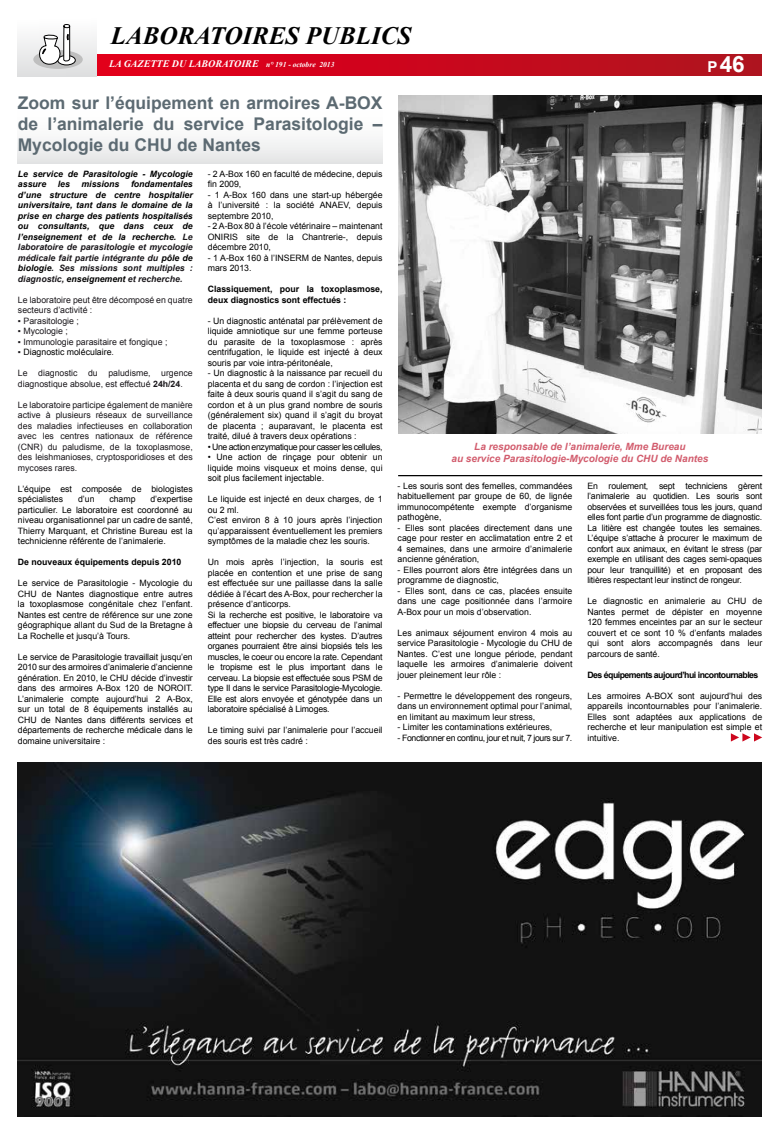
<style>
.page{position:relative;width:780px;height:1134px;background:#fff}
.page>*{position:absolute;margin:0;border:0;box-sizing:border-box;transform-origin:0 0}
.t1{font:italic 700 25px "Times New Roman";color:#000}
.t2{font:700 22.5px "Arial";color:#fff}
.t3{font:700 17.5px/21px "Arial";color:#5c6a72;text-align:justify}
.t4{font:italic 700 10px/12px "Arial";color:#d25c6d;text-align:center}
.t5{font:italic 700 10px "Times New Roman";color:#fff}
.t6{font:8.75px/10.5px "Arial";color:#000;text-align:justify}
.t7{font:8.75px/10.5px "Arial";letter-spacing:-.02em;color:#000}
.t8{font:8.75px/10.5px "Arial";color:#1a171b}
.t9{font:italic 700 8.75px/10.5px "Arial";color:#000}
.t10{font:700 8.75px/10.5px "Arial";color:#000}
.t11{font:8.75px "Arial";letter-spacing:-.04em;color:#000}
.t12{font:700 8.75px "Arial";letter-spacing:-.06em;color:#000}
.s1{font-size:7.5px}
.s2{font-size:15px}
.s3{color:#1a171b}
.s4{font-weight:700}
</style>
<div class="page">
<div style="left:96px;top:54px;width:665px;height:22px;background:linear-gradient(to right,#e7001a,#af141f)"></div>
<div style="left:18px;top:18px;width:78px;height:59px;background:linear-gradient(to bottom,#fdfdfd,#dddedf)"></div>
<div style="left:33px;top:50px;width:50px;height:19px;background:#bfbfbf;border-radius:50%"></div>
<svg style="left:58px;top:55px;width:17px;height:10px"></svg>
<div style="left:57px;top:55px;width:19px;height:10px;border:1px solid #000;border-radius:50%"></div>
<svg style="left:37px;top:22px;width:33px;height:43px"></svg>
<div style="left:18px;top:95px;width:364px;height:69px;background:linear-gradient(to bottom,#fff,#e9eaea)"></div>
<img style="left:398px;top:95px;width:363px;height:338px">
<hr style="left:398px;top:475px;width:364px;height:1px;background:#000">
<img style="left:18px;top:762px;width:743px;height:354px">
<svg style="left:730px;top:733px;width:32px;height:8px"></svg>
<h1 class="t1" style="left:111px;top:18px;width:302px">LABORATOIRES PUBLICS</h1>
<p class="t5" style="left:109px;top:57px;width:227px">LA GAZETTE DU LABORATOIRE <span class="s1">n° 191 - octobre 2013</span></p>
<h2 class="t2" style="left:707px;top:49px;width:39px"><span class="s2">P</span>46</h2>
<h3 class="t3" style="left:18px;top:93px;width:366px">Zoom sur l’équipement en armoires A-BOX de l’animalerie du service Parasitologie – Mycologie du CHU de Nantes</h3>
<p class="t9" style="left:18px;top:169px;width:176px">Le service de Parasitologie - Mycologie assure</p>
<p class="t9" style="left:18px;top:179px;width:176px;text-align:justify;text-indent:113px">fondamentales d’une structure de centre hospitalier universitaire, tant dans le domaine de la prise en charge des patients hospitalisés ou consultants, que dans ceux de l’enseignement et de la recherche. <span class="s3">Le laboratoire de parasitologie et mycologie médicale fait partie intégrante du</span> pôle de biologie<span class="s3">. Ses missions sont multiples : diagnostic,</span> enseignement <span class="s3">et recherche.</span></p>
<p class="t8" style="left:18px;top:295px;width:176px">Le laboratoire peut être décomposé en quatre secteurs d’activité :</p>
<p class="t8" style="left:18px;top:316px;width:62px">▪ Parasitologie ;</p>
<p class="t8" style="left:18px;top:326px;width:51px">▪ Mycologie ;</p>
<p class="t8" style="left:18px;top:337px;width:151px">▪ Immunologie parasitaire et fongique ;</p>
<p class="t6" style="left:18px;top:347px;width:97px"><span class="s3">▪</span> Diagnostic moléculaire<span class="s3">.</span></p>
<p class="t8" style="left:18px;top:368px;width:176px">Le diagnostic du paludisme, urgence diagnostique absolue, est effectué <span class="s4">24h/24</span>.</p>
<p class="t8" style="left:18px;top:400px;width:176px;text-align:justify">Le laboratoire participe également de manière active à plusieurs réseaux de surveillance des maladies infectieuses en collaboration avec les centres nationaux de référence (CNR) du paludisme, de la toxoplasmose, des leishmanioses, cryptosporidioses et des mycoses rares.</p>
<p class="t6" style="left:18px;top:484px;width:176px">L’équipe est composée de biologistes spécialistes</p>
<p class="t9" style="left:58px;top:179px;width:14px">les</p>
<p class="t9" style="left:81px;top:179px;width:39px">missions</p>
<p class="t6" style="left:18px;top:494px;width:176px;text-indent:132px">d’expertise particulier. Le laboratoire est coordonné au niveau organisationnel par un cadre de santé, Thierry Marquant, et Christine Bureau est la technicienne référente de l’animalerie.</p>
<p class="t10" style="left:18px;top:557px;width:165px">De nouveaux équipements depuis 2010</p>
<p class="t6" style="left:18px;top:578px;width:176px">Le service de Parasitologie - Mycologie du CHU de Nantes diagnostique entre autres la toxoplasmose congénitale chez l’enfant.<br>Nantes est centre de référence sur une zone géographique allant du Sud de la Bretagne à La Rochelle et jusqu’à Tours.</p>
<p class="t6" style="left:18px;top:652px;width:176px">Le service de Parasitologie travaillait jusqu’en 2010 sur des armoires d’animalerie d’ancienne génération. En 2010, le CHU décide d’investir dans des armoires A-Box 120 de NOROIT.<br>L’animalerie compte aujourd’hui 2 A-Box, sur un total de 8 équipements installés au CHU de Nantes dans différents services et départements de recherche médicale dans le domaine universitaire :</p>
<p class="t6" style="left:78px;top:494px;width:18px">d’un</p>
<p class="t6" style="left:109px;top:494px;width:28px">champ</p>
<p class="t6" style="left:208px;top:169px;width:176px">- 2 A-Box 160 en faculté de médecine, depuis fin 2009,</p>
<p class="t6" style="left:208px;top:190px;width:176px">- 1 A-Box 160 dans une start-up hébergée à l’université : la société ANAEV, depuis septembre 2010,</p>
<p class="t6" style="left:208px;top:221px;width:176px">- 2 A-Box 80 à l’école vétérinaire – maintenant ONIRIS site de la Chantrerie-, depuis décembre 2010,</p>
<p class="t6" style="left:208px;top:253px;width:176px">- 1 A-Box 160 à l’INSERM de Nantes, depuis mars 2013.</p>
<p class="t10" style="left:208px;top:284px;width:176px">Classiquement, pour la toxoplasmose, deux diagnostics sont effectués :</p>
<p class="t6" style="left:208px;top:316px;width:176px">- Un diagnostic anténatal par prélèvement de liquide amniotique sur une femme porteuse du parasite de la toxoplasmose : après centrifugation, le liquide est injecté à deux souris par voie intra-péritonéale,</p>
<p class="t6" style="left:208px;top:368px;width:176px">- Un diagnostic à la naissance par recueil du placenta et du sang de cordon : l’injection est faite à deux souris quand il s’agit du sang de cordon et à un plus grand nombre de souris (généralement six) quand il s’agit du broyat de placenta ; auparavant, le placenta est traité, dilué à travers deux opérations :</p>
<p class="t11" style="left:208px;top:441px;width:176px">• Une action enzymatique pour casser les cellules,</p>
<p class="t6" style="left:208px;top:452px;width:176px">• Une action de rinçage pour obtenir un liquide moins visqueux et moins dense, qui soit plus facilement injectable.</p>
<p class="t6" style="left:208px;top:494px;width:176px;text-align:left">Le liquide est injecté en deux charges, de 1 ou 2 ml.<br>C’est environ 8 à 10 jours après l’injection qu’apparaissent éventuellement les premiers symptômes de la maladie chez les souris.</p>
<p class="t7" style="left:208px;top:557px;width:176px">Un mois après l’injection, la souris est placée en contention et une prise de sang est effectuée sur une paillasse dans la salle dédiée à l’écart des A-Box, pour rechercher la présence d’anticorps.<br>Si la recherche est positive, le laboratoire va effectuer une biopsie du cerveau de l’animal atteint pour rechercher des kystes. D’autres organes pourraient être ainsi biopsiés tels les muscles, le coeur ou encore la rate. Cependant le tropisme est le plus important dans le cerveau. La biopsie est effectuée sous PSM de type II dans le service Parasitologie-Mycologie.<br>Elle est alors envoyée et génotypée dans un laboratoire spécialisé à Limoges.</p>
<p class="t6" style="left:208px;top:725px;width:176px">Le timing suivi par l’animalerie pour l’accueil des souris est très cadré :</p>
<p class="t4" style="left:451px;top:441px;width:258px">La responsable de l’animalerie, Mme Bureau<br>au service Parasitologie-Mycologie du CHU de Nantes</p>
<p class="t6" style="left:397px;top:481px;width:176px">- Les souris sont des femelles, commandées habituellement par groupe de 60, de lignée immunocompétente exempte d’organisme pathogène,</p>
<p class="t6" style="left:397px;top:523px;width:176px">- Elles sont placées directement dans une cage pour rester en acclimatation entre 2 et 4 semaines, dans une armoire d’animalerie ancienne génération,</p>
<p class="t6" style="left:397px;top:565px;width:176px">- Elles pourront alors être intégrées dans un programme de diagnostic,</p>
<p class="t6" style="left:397px;top:586px;width:176px">- Elles sont, dans ce cas, placées ensuite dans une cage positionnée dans l’armoire A-Box pour un mois d’observation.</p>
<p class="t6" style="left:397px;top:628px;width:176px">Les animaux séjournent environ 4 mois au service Parasitologie - Mycologie du CHU de Nantes. C’est une longue période, pendant laquelle les armoires d’animalerie doivent jouer pleinement leur rôle :</p>
<p class="t6" style="left:397px;top:691px;width:176px">- Permettre le développement des rongeurs, dans un environnement optimal pour l’animal, en limitant au maximum leur stress,</p>
<p class="t6" style="left:397px;top:722px;width:156px">- Limiter les contaminations extérieures,</p>
<p class="t11" style="left:397px;top:732px;width:176px">- Fonctionner en continu, jour et nuit, 7 jours sur 7.</p>
<p class="t6" style="left:587px;top:481px;width:176px">En roulement, sept techniciens gèrent l’animalerie au quotidien. Les souris sont observées et surveillées tous les jours, quand elles font partie d’un programme de diagnostic.<br>La litière est changée toutes les semaines.<br>L’équipe s’attache à procurer le maximum de confort aux animaux, en évitant le stress (par exemple en utilisant des cages semi-opaques pour leur tranquillité) et en proposant des litières respectant leur instinct de rongeur.</p>
<p class="t6" style="left:587px;top:596px;width:176px">Le diagnostic en animalerie au CHU de Nantes permet de dépister en moyenne 120 femmes enceintes par an sur le secteur couvert et ce sont 10 % d’enfants malades qui sont alors accompagnés dans leur parcours de santé.</p>
<p class="t12" style="left:587px;top:669px;width:172px">Des équipements aujourd’hui incontournables</p>
<p class="t6" style="left:587px;top:691px;width:176px">Les armoires A-BOX sont aujourd’hui des appareils incontournables pour l’animalerie.<br>Elles sont adaptées aux applications de recherche et leur manipulation est simple et intuitive.</p>
</div>
